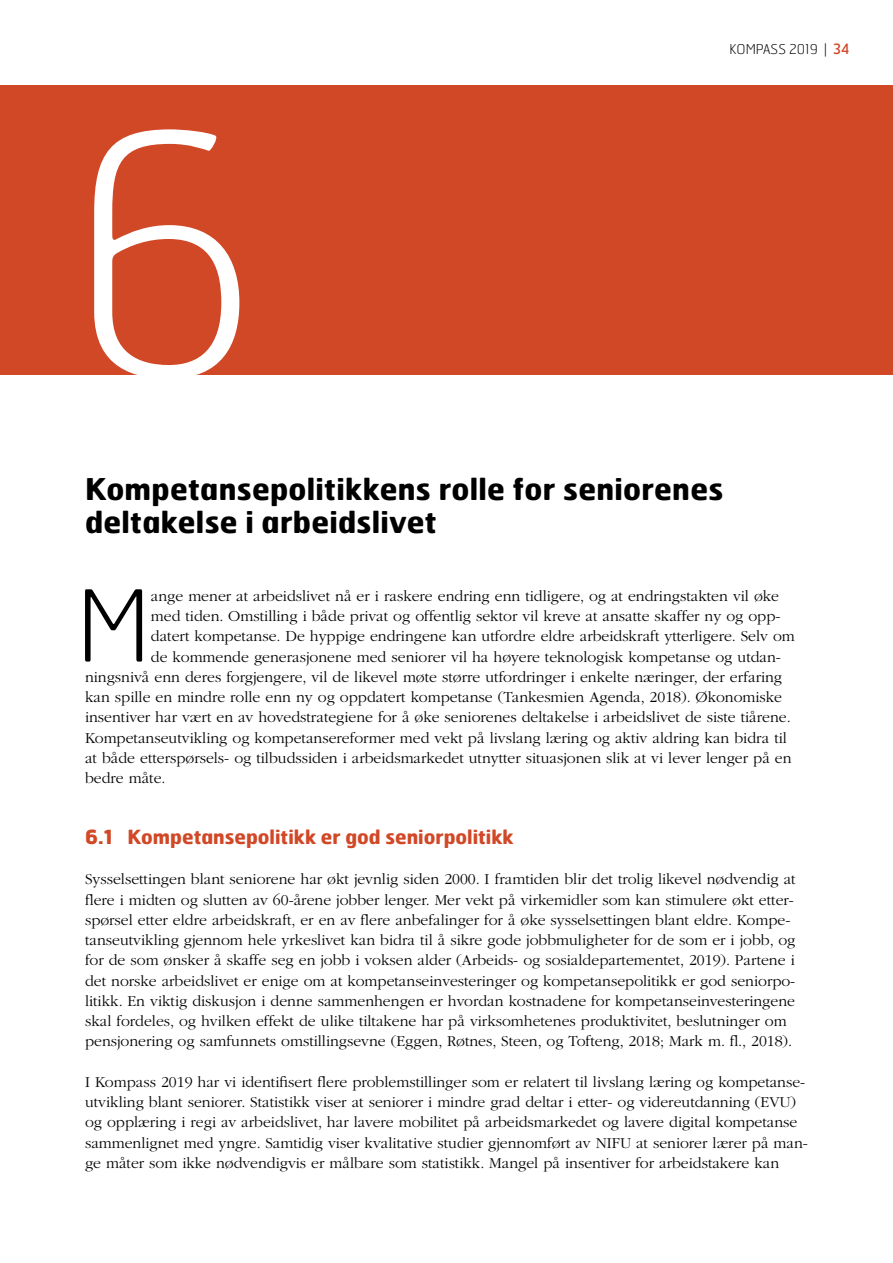
<style>
.page{position:relative;width:893px;height:1263px;background:#fff}
.page>*{position:absolute;margin:0;border:0;box-sizing:border-box;transform-origin:0 0}
.t1{font:100 330px "Hermes";color:#fff}
.t2{font:100 98.7px "Hermes";color:#000}
.t3{font:700 30px/33px "Hermes";letter-spacing:.01em;color:#000}
.t4{font:700 19.5px "Hermes";color:#d14827}
.t5{font:300 15.75px/20.2px "ITC Garamond Std";color:#000}
.t6{font:100 13.5px "Hermes";color:#000}
.s1{font-weight:400;font-size:14.25px;color:#d14827}
</style>
<div class="page">
<div style="left:0;top:85px;width:893px;height:289px;background:#d14827"></div>
<h1 class="t1" style="left:64px;top:107px;width:200px">6</h1>
<p class="t6" style="left:729px;top:43px;width:122px">KOMPASS 2019 | <span class="s1">34</span></p>
<h3 class="t3" style="left:85px;top:474px;width:640px">Kompetansepolitikkens rolle for seniorenes deltakelse i arbeidslivet</h3>
<h2 class="t2" style="left:76px;top:581px;width:76px">M</h2>
<p class="t5" style="left:151px;top:586px;width:630px">ange mener at arbeidslivet nå er i raskere endring enn tidligere, og at endringstakten vil øke</p>
<p class="t5" style="left:151px;top:606px;width:631px">med tiden. Omstilling i både privat og offentlig sektor vil kreve at ansatte skaffer ny og opp-</p>
<p class="t5" style="left:151px;top:626px;width:645px">datert kompetanse. De hyppige endringene kan utfordre eldre arbeidskraft ytterligere. Selv om</p>
<p class="t5" style="left:151px;top:647px;width:632px">de kommende generasjonene med seniorer vil ha høyere teknologisk kompetanse og utdan-</p>
<p class="t5" style="left:85px;top:667px;width:699px">ningsnivå enn deres forgjengere, vil de likevel møte større utfordringer i enkelte næringer, der erfaring</p>
<p class="t5" style="left:85px;top:687px;width:698px">kan spille en mindre rolle enn ny og oppdatert kompetanse (Tankesmien Agenda, 2018). Økonomiske</p>
<p class="t5" style="left:85px;top:707px;width:707px">insentiver har vært en av hovedstrategiene for å øke seniorenes deltakelse i arbeidslivet de siste tiårene.</p>
<p class="t5" style="left:85px;top:728px;width:703px">Kompetanseutvikling og kompetansereformer med vekt på livslang læring og aktiv aldring kan bidra til</p>
<p class="t5" style="left:85px;top:748px;width:708px">at både etterspørsels- og tilbudssiden i arbeidsmarkedet utnytter situasjonen slik at vi lever lenger på en</p>
<p class="t5" style="left:85px;top:768px;width:82px">bedre måte.</p>
<p class="t4" style="left:85px;top:827px;width:430px">6.1 Kompetansepolitikk er god seniorpolitikk</p>
<p class="t5" style="left:85px;top:869px;width:712px">Sysselsettingen blant seniorene har økt jevnlig siden 2000. I framtiden blir det trolig likevel nødvendig at flere i midten og slutten av 60-årene jobber lenger. Mer vekt på virkemidler som kan stimulere økt etter&shy;spørsel etter eldre arbeidskraft, er en av flere anbefalinger for å øke sysselsettingen blant eldre. Kompe&shy;tanseutvikling gjennom hele yrkeslivet kan bidra til å sikre gode jobbmuligheter for de som er i jobb, og for de som ønsker å skaffe seg en jobb i voksen alder (Arbeids- og sosialdepartementet, 2019). Partene i det norske arbeidslivet er enige om at kompetanseinvesteringer og kompetansepolitikk er god seniorpo&shy;litikk. En viktig diskusjon i denne sammenhengen er hvordan kostnadene for kompetanseinvesteringene skal fordeles, og hvilken effekt de ulike tiltakene har på virksomhetenes produktivitet, beslutninger om pensjonering og samfunnets omstillingsevne (Eggen, Røtnes, Steen, og Tofteng, 2018; Mark m. fl., 2018).</p>
<p class="t5" style="left:85px;top:1072px;width:724px">I Kompass 2019 har vi identifisert flere problemstillinger som er relatert til livslang læring og kompetanse&shy;utvikling blant seniorer. Statistikk viser at seniorer i mindre grad deltar i etter- og videreutdanning (EVU) og opplæring i regi av arbeidslivet, har lavere mobilitet på arbeidsmarkedet og lavere digital kompetanse sammenlignet med yngre. Samtidig viser kvalitative studier gjennomført av NIFU at seniorer lærer på man&shy;ge måter som ikke nødvendigvis er målbare som statistikk. Mangel på insentiver for arbeidstakere kan</p>
</div>
